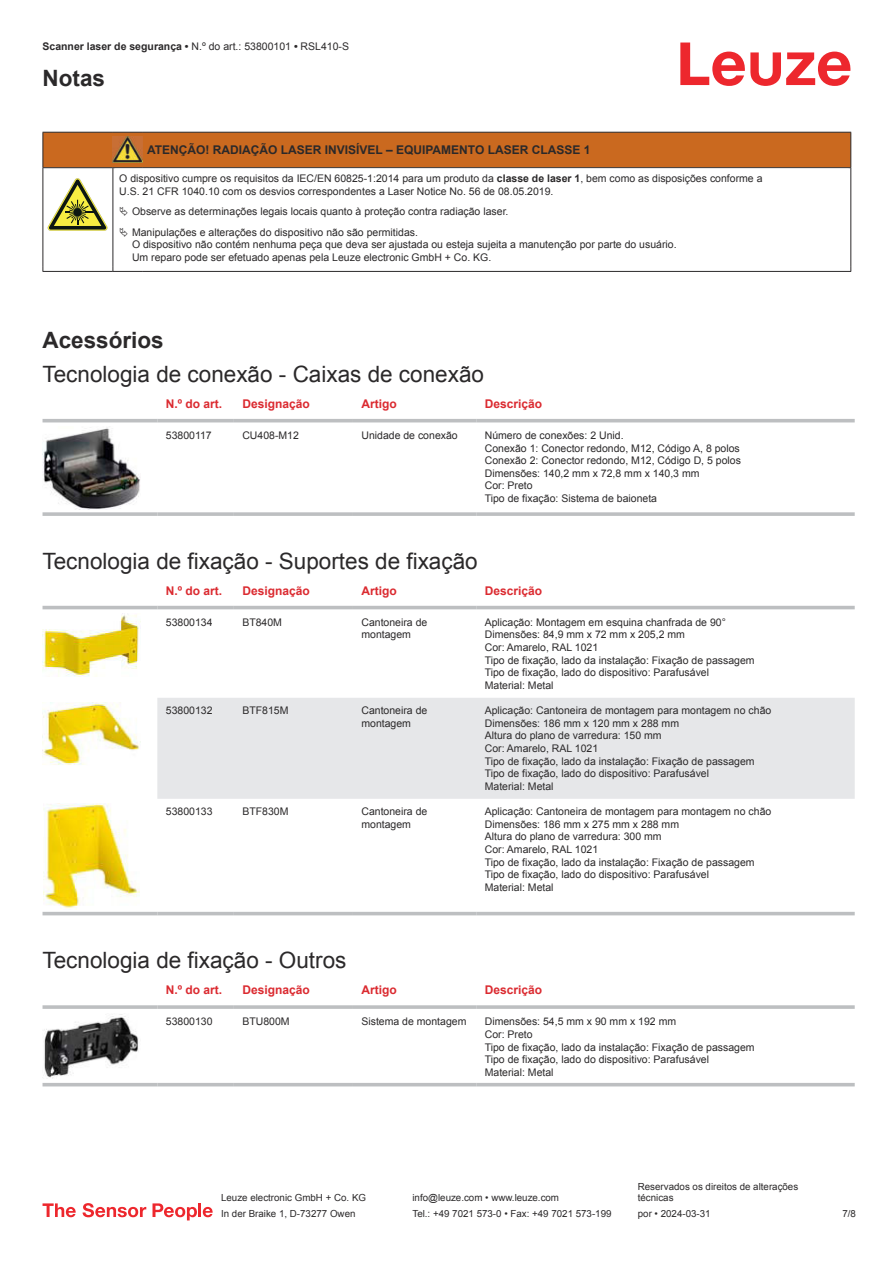
<style>
.page{position:relative;width:893px;height:1263px;background:#fff}
.page>*{position:absolute;margin:0;border:0;box-sizing:border-box;transform-origin:0 0}
.t1{font:22.5px "Arial";color:#2b292a}
.t2{font:700 22.5px "Arial";color:#2b292a}
.t3{font:700 12px "Arial";color:#db2a30}
.t4{font:700 12px "Arial";color:#2b292a}
.t5{font:10.5px/12.6px "Arial";color:#2b292a}
.t6{font:9.75px/11.7px "Arial";color:#2b292a}
.s1{font-weight:700}
</style>
<div class="page">
<svg style="left:680px;top:43px;width:170px;height:43px"></svg>
<svg style="left:43px;top:422px;width:812px;height:56px"></svg>
<hr style="left:43px;top:419px;width:114px;height:3px;background:#bdbfc1">
<hr style="left:157px;top:419px;width:77px;height:3px;background:#bdbfc1">
<hr style="left:234px;top:419px;width:119px;height:3px;background:#bdbfc1">
<hr style="left:353px;top:419px;width:123px;height:3px;background:#bdbfc1">
<hr style="left:476px;top:419px;width:379px;height:3px;background:#bdbfc1">
<svg style="left:43px;top:512px;width:114px;height:4px"></svg>
<svg style="left:157px;top:512px;width:77px;height:4px"></svg>
<svg style="left:234px;top:512px;width:119px;height:4px"></svg>
<svg style="left:353px;top:512px;width:123px;height:4px"></svg>
<svg style="left:476px;top:512px;width:379px;height:4px;fill:#c3c5c6"></svg>
<img style="left:43px;top:427px;width:97px;height:83px">
<svg style="left:43px;top:605px;width:812px;height:311px"></svg>
<div style="left:157px;top:698px;width:698px;height:101px;background:#e6e7e9"></div>
<hr style="left:43px;top:606px;width:114px;height:3px;background:#bdbfc1">
<hr style="left:157px;top:606px;width:77px;height:3px;background:#bdbfc1">
<hr style="left:234px;top:606px;width:119px;height:3px;background:#bdbfc1">
<hr style="left:353px;top:606px;width:123px;height:3px;background:#bdbfc1">
<hr style="left:476px;top:606px;width:379px;height:3px;background:#bdbfc1">
<hr style="left:43px;top:912px;width:114px;height:3px;background:#bdbfc1">
<hr style="left:157px;top:912px;width:77px;height:3px;background:#bdbfc1">
<hr style="left:234px;top:912px;width:119px;height:3px;background:#bdbfc1">
<hr style="left:353px;top:912px;width:123px;height:3px;background:#bdbfc1">
<hr style="left:476px;top:912px;width:379px;height:3px;background:#bdbfc1">
<img style="left:43px;top:614px;width:97px;height:63px">
<img style="left:43px;top:702px;width:97px;height:64px">
<img style="left:43px;top:803px;width:97px;height:106px">
<svg style="left:43px;top:1086px;width:812px;height:1px"></svg>
<svg style="left:43px;top:1005px;width:114px;height:4px"></svg>
<hr style="left:157px;top:1005px;width:77px;height:4px;background:#c5c7c8">
<svg style="left:234px;top:1005px;width:119px;height:4px"></svg>
<svg style="left:353px;top:1005px;width:123px;height:4px"></svg>
<hr style="left:476px;top:1005px;width:379px;height:4px;background:#c5c7c8">
<hr style="left:43px;top:1083px;width:114px;height:3px;background:#bdbfc1">
<hr style="left:157px;top:1083px;width:77px;height:3px;background:#bdbfc1">
<hr style="left:234px;top:1083px;width:119px;height:3px;background:#bdbfc1">
<hr style="left:353px;top:1083px;width:123px;height:3px;background:#bdbfc1">
<hr style="left:476px;top:1083px;width:379px;height:3px;background:#bdbfc1">
<img style="left:44px;top:1014px;width:95px;height:65px">
<svg style="left:43px;top:1203px;width:33px;height:14px"></svg>
<svg style="left:83px;top:1203px;width:63px;height:14px"></svg>
<svg style="left:153px;top:1203px;width:44px;height:17px"></svg>
<hr style="left:198px;top:1203px;width:3px;height:14px;background:#ed272d">
<svg style="left:203px;top:1207px;width:10px;height:10px"></svg>
<div style="left:44px;top:133px;width:806px;height:34px;background:#ca691f"></div>
<svg style="left:44px;top:168px;width:806px;height:103px"></svg>
<hr style="left:43px;top:132px;width:70px;height:1px;background:#2b292a">
<hr style="left:43px;top:133px;width:1px;height:34px;background:#2b292a">
<hr style="left:43px;top:167px;width:70px;height:1px;background:#2b292a">
<hr style="left:113px;top:132px;width:30px;height:1px;background:#2b292a">
<hr style="left:113px;top:167px;width:30px;height:1px;background:#2b292a">
<hr style="left:143px;top:132px;width:708px;height:1px;background:#2b292a">
<hr style="left:850px;top:133px;width:1px;height:34px;background:#2b292a">
<hr style="left:143px;top:167px;width:708px;height:1px;background:#2b292a">
<hr style="left:43px;top:168px;width:1px;height:99px;background:#2b292a">
<hr style="left:113px;top:168px;width:1px;height:99px;background:#2b292a">
<hr style="left:850px;top:168px;width:1px;height:99px;background:#2b292a">
<hr style="left:43px;top:271px;width:70px;height:1px;background:#2b292a">
<hr style="left:113px;top:271px;width:30px;height:1px;background:#2b292a">
<hr style="left:143px;top:271px;width:708px;height:1px;background:#2b292a">
<img style="left:113px;top:136px;width:30px;height:27px">
<svg style="left:47px;top:178px;width:60px;height:53px"></svg>
<svg style="left:115px;top:169px;width:734px;height:98px"></svg>
<svg style="left:120px;top:207px;width:8px;height:9px"></svg>
<svg style="left:120px;top:227px;width:8px;height:10px"></svg>
<p class="t5" style="left:43px;top:41px;width:308px"><span class="s1">Scanner laser de segurança •</span> N.º do art.: 53800101 <span class="s1">•</span> RSL410-S</p>
<h1 class="t2" style="left:43px;top:70px;width:64px">Notas</h1>
<p class="t4" style="left:147px;top:145px;width:445px">ATENÇÃO! RADIAÇÃO LASER INVISÍVEL – EQUIPAMENTO LASER CLASSE 1</p>
<p class="t5" style="left:119px;top:173px;width:645px">O dispositivo cumpre os requisitos da IEC/EN 60825-1:2014 para um produto da <span class="s1">classe de laser 1</span>, bem como as disposições conforme a<br>U.S. 21 CFR 1040.10 com os desvios correspondentes a Laser Notice No. 56 de 08.05.2019.</p>
<p class="t5" style="left:132px;top:202px;width:378px;line-height:20.2px">Observe as determinações legais locais quanto à proteção contra radiação laser.<br>Manipulações e alterações do dispositivo não são permitidas.</p>
<p class="t5" style="left:132px;top:239px;width:546px">O dispositivo não contém nenhuma peça que deva ser ajustada ou esteja sujeita a manutenção por parte do usuário.<br>Um reparo pode ser efetuado apenas pela Leuze electronic GmbH + Co. KG.</p>
<h1 class="t2" style="left:43px;top:332px;width:123px">Acessórios</h1>
<h1 class="t1" style="left:43px;top:365px;width:443px">Tecnologia de conexão - Caixas de conexão</h1>
<p class="t3" style="left:166px;top:399px;width:58px">N.º do art.</p>
<p class="t3" style="left:242px;top:399px;width:69px">Designação</p>
<p class="t3" style="left:361px;top:399px;width:37px">Artigo</p>
<p class="t3" style="left:485px;top:399px;width:59px">Descrição</p>
<p class="t5" style="left:166px;top:430px;width:47px">53800117</p>
<p class="t5" style="left:242px;top:430px;width:58px">CU408-M12</p>
<p class="t5" style="left:361px;top:430px;width:98px">Unidade de conexão</p>
<p class="t5" style="left:485px;top:430px;width:258px">Número de conexões: 2 Unid.<br>Conexão 1: Conector redondo, M12, Código A, 8 polos Conexão 2: Conector redondo, M12, Código D, 5 polos Dimensões: 140,2 mm x 72,8 mm x 140,3 mm<br>Cor: Preto<br>Tipo de fixação: Sistema de baioneta</p>
<h1 class="t1" style="left:43px;top:552px;width:437px">Tecnologia de fixação - Suportes de fixação</h1>
<p class="t3" style="left:166px;top:586px;width:58px">N.º do art.</p>
<p class="t3" style="left:242px;top:586px;width:69px">Designação</p>
<p class="t3" style="left:361px;top:586px;width:37px">Artigo</p>
<p class="t3" style="left:485px;top:586px;width:59px">Descrição</p>
<p class="t5" style="left:166px;top:617px;width:48px">53800134</p>
<p class="t5" style="left:242px;top:617px;width:41px">BT840M</p>
<p class="t5" style="left:361px;top:617px;width:67px">Cantoneira de montagem</p>
<p class="t5" style="left:485px;top:617px;width:271px">Aplicação: Montagem em esquina chanfrada de 90° Dimensões: 84,9 mm x 72 mm x 205,2 mm<br>Cor: Amarelo, RAL 1021<br>Tipo de fixação, lado da instalação: Fixação de passagem Tipo de fixação, lado do dispositivo: Parafusável<br>Material: Metal</p>
<p class="t5" style="left:166px;top:705px;width:48px">53800132</p>
<p class="t5" style="left:242px;top:705px;width:48px">BTF815M</p>
<p class="t5" style="left:361px;top:705px;width:67px">Cantoneira de montagem</p>
<p class="t5" style="left:485px;top:705px;width:288px">Aplicação: Cantoneira de montagem para montagem no chão Dimensões: 186 mm x 120 mm x 288 mm<br>Altura do plano de varredura: 150 mm<br>Cor: Amarelo, RAL 1021<br>Tipo de fixação, lado da instalação: Fixação de passagem Tipo de fixação, lado do dispositivo: Parafusável<br>Material: Metal</p>
<p class="t5" style="left:166px;top:806px;width:48px">53800133</p>
<p class="t5" style="left:242px;top:806px;width:48px">BTF830M</p>
<p class="t5" style="left:361px;top:806px;width:67px">Cantoneira de montagem</p>
<p class="t5" style="left:485px;top:806px;width:288px">Aplicação: Cantoneira de montagem para montagem no chão Dimensões: 186 mm x 275 mm x 288 mm<br>Altura do plano de varredura: 300 mm<br>Cor: Amarelo, RAL 1021<br>Tipo de fixação, lado da instalação: Fixação de passagem Tipo de fixação, lado do dispositivo: Parafusável<br>Material: Metal</p>
<h1 class="t1" style="left:43px;top:952px;width:305px">Tecnologia de fixação - Outros</h1>
<p class="t3" style="left:166px;top:986px;width:58px">N.º do art.</p>
<p class="t3" style="left:242px;top:986px;width:69px">Designação</p>
<p class="t3" style="left:361px;top:986px;width:37px">Artigo</p>
<p class="t3" style="left:485px;top:986px;width:59px">Descrição</p>
<p class="t5" style="left:166px;top:1016px;width:48px">53800130</p>
<p class="t5" style="left:242px;top:1016px;width:49px">BTU800M</p>
<p class="t5" style="left:361px;top:1016px;width:107px">Sistema de montagem</p>
<p class="t5" style="left:485px;top:1016px;width:271px">Dimensões: 54,5 mm x 90 mm x 192 mm<br>Cor: Preto<br>Tipo de fixação, lado da instalação: Fixação de passagem Tipo de fixação, lado do dispositivo: Parafusável<br>Material: Metal</p>
<p class="t6" style="left:221px;top:1193px;width:146px">Leuze electronic GmbH + Co. KG</p>
<p class="t6" style="left:412px;top:1193px;width:148px">info@leuze.com • www.leuze.com</p>
<p class="t6" style="left:638px;top:1181px;width:162px">Reservados os direitos de alterações técnicas</p>
<p class="t6" style="left:221px;top:1209px;width:136px">In der Braike 1, D-73277 Owen</p>
<p class="t6" style="left:412px;top:1209px;width:201px">Tel.: +49 7021 573-0 • Fax: +49 7021 573-199</p>
<p class="t6" style="left:638px;top:1209px;width:74px">por • 2024-03-31</p>
<p class="t6" style="left:842px;top:1209px;width:15px">7 /8</p>
</div>
